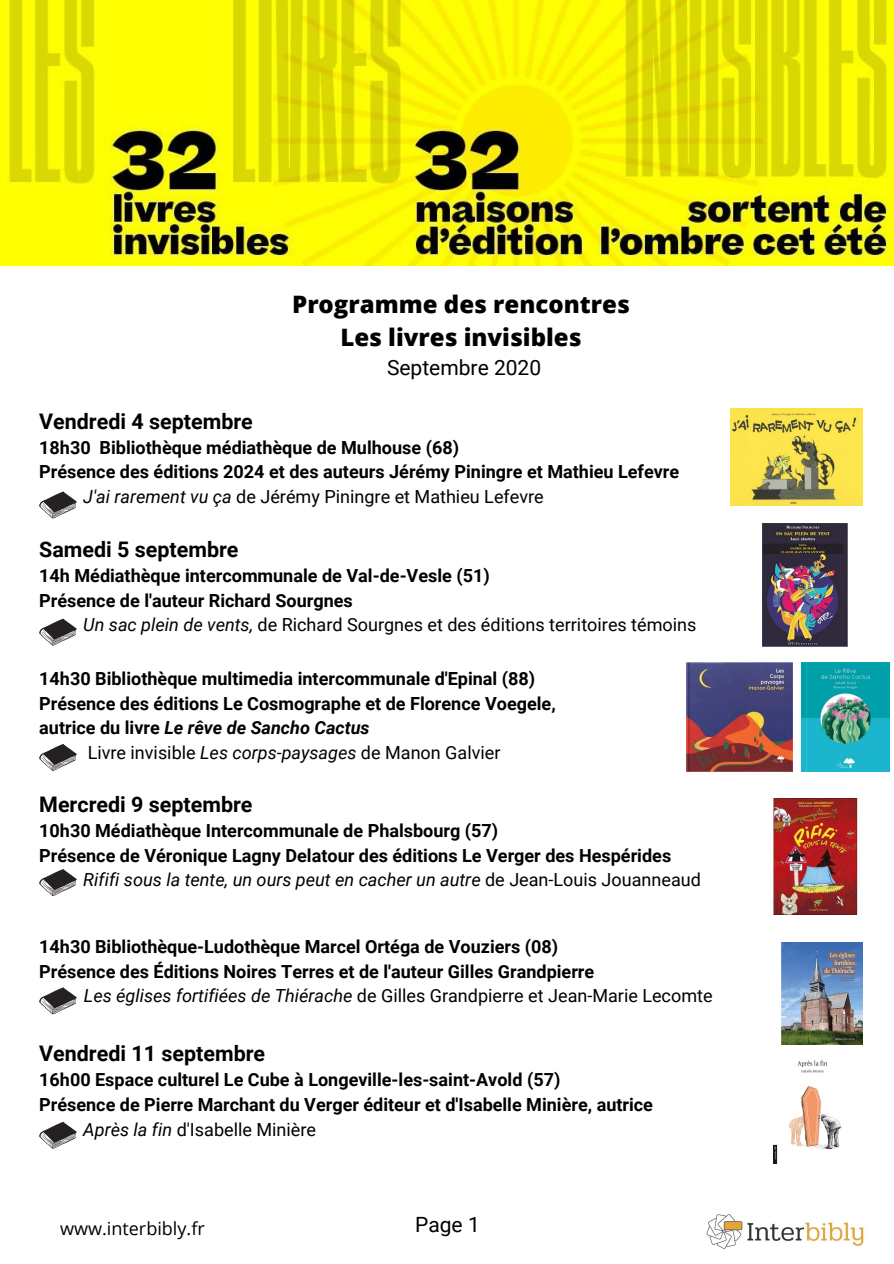
<style>
.page{position:relative;width:894px;height:1264px;background:#fff}
.page>*{position:absolute;margin:0;border:0;box-sizing:border-box;transform-origin:0 0}
.t1{font:800 24px/32.7px "Open Sans";color:#000;text-align:center}
.t2{font:700 21.45px "Roboto";color:#000}
.t3{font:21px "Roboto";color:#000}
.t4{font:700 18px/24.8px "Roboto";color:#000}
.t5{font:18px "Roboto";color:#000}
.t6{font:italic 18px "Roboto";color:#000}
.t7{font:italic 700 18px "Roboto";color:#000}
.t8{font:18px "Open Sans";color:#000}
.s1{font-style:italic}
.s2{font-style:normal}
</style>
<div class="page">
<img style="left:0;top:0;width:893px;height:266px">
<svg style="left:39px;top:491px;width:37px;height:27px"></svg>
<svg style="left:39px;top:618px;width:37px;height:27px"></svg>
<img style="left:706px;top:1214px;width:158px;height:35px">
<svg style="left:39px;top:744px;width:37px;height:27px"></svg>
<svg style="left:39px;top:869px;width:37px;height:27px"></svg>
<svg style="left:39px;top:1121px;width:37px;height:27px"></svg>
<img style="left:730px;top:408px;width:131px;height:97px">
<img style="left:762px;top:523px;width:85px;height:123px">
<img style="left:773px;top:798px;width:85px;height:116px">
<img style="left:773px;top:1060px;width:69px;height:103px">
<svg style="left:39px;top:987px;width:37px;height:27px"></svg>
<img style="left:781px;top:942px;width:81px;height:102px">
<img style="left:801px;top:663px;width:88px;height:108px">
<img style="left:686px;top:663px;width:105px;height:108px">
<h1 class="t1" style="left:292px;top:287px;width:339px">Programme des rencontres<br>Les livres invisibles</h1>
<p class="t3" style="left:387px;top:355px;width:156px">Septembre 2020</p>
<p class="t2" style="left:39px;top:409px;width:215px">Vendredi 4 septembre</p>
<p class="t4" style="left:39px;top:435px;width:421px">18h30 Bibliothèque médiathèque de Mulhouse (68)</p>
<p class="t4" style="left:39px;top:460px;width:641px">Présence des éditions 2024 et des auteurs Jérémy Piningre et Mathieu Lefevre</p>
<p class="t5" style="left:83px;top:486px;width:462px"><span class="s1">J'ai rarement vu ça</span> de Jérémy Piningre et Mathieu Lefevre</p>
<p class="t2" style="left:39px;top:537px;width:201px">Samedi 5 septembre</p>
<p class="t4" style="left:39px;top:563px;width:452px">14h Médiathèque intercommunale de Val-de-Vesle (51)<br>Présence de l'auteur Richard Sourgnes</p>
<p class="t5" style="left:83px;top:614px;width:614px"><span class="s1">Un sac plein de vents,</span> de Richard Sourgnes et des éditions territoires témoins</p>
<p class="t4" style="left:39px;top:666px;width:497px">14h30 Bibliothèque multimedia intercommunale d'Epinal (88)</p>
<p class="t4" style="left:39px;top:691px;width:518px">Présence des éditions Le Cosmographe et de Florence Voegele,</p>
<p class="t7" style="left:39px;top:717px;width:332px"><span class="s2">autrice du livre</span> Le rêve de Sancho Cactus</p>
<p class="t5" style="left:88px;top:742px;width:414px">Livre invisible <span class="s1">Les corps-paysages</span> de Manon Galvier</p>
<p class="t2" style="left:39px;top:792px;width:215px">Mercredi 9 septembre</p>
<p class="t4" style="left:39px;top:818px;width:460px">10h30 Médiathèque Intercommunale de Phalsbourg (57)</p>
<p class="t4" style="left:39px;top:843px;width:633px">Présence de Véronique Lagny Delatour des éditions Le Verger des Hespérides</p>
<p class="t6" style="left:83px;top:869px;width:619px">Rififi sous la tente, un ours peut en cacher un autre <span class="s2">de Jean-Louis Jouanneaud</span></p>
<p class="t4" style="left:39px;top:934px;width:520px">14h30 Bibliothèque-Ludothèque Marcel Ortéga de Vouziers (08)</p>
<p class="t4" style="left:39px;top:959px;width:556px">Présence des Éditions Noires Terres et de l'auteur Gilles Grandpierre</p>
<p class="t5" style="left:84px;top:985px;width:630px"><span class="s1">Les églises fortifiées de Thiérache</span> de Gilles Grandpierre et Jean-Marie Lecomte</p>
<p class="t2" style="left:39px;top:1041px;width:227px">Vendredi 11 septembre</p>
<p class="t4" style="left:39px;top:1067px;width:522px">16h00 Espace culturel Le Cube à Longeville-les-saint-Avold (57)</p>
<p class="t4" style="left:39px;top:1092px;width:615px">Présence de Pierre Marchant du Verger éditeur et d'Isabelle Minière, autrice</p>
<p class="t5" style="left:83px;top:1118px;width:234px"><span class="s1">Après la fin</span> d'Isabelle Minière</p>
<p class="t8" style="left:60px;top:1215px;width:146px">www.interbibly.fr</p>
<p class="t3" style="left:415px;top:1212px;width:66px">P<sub>1</sub>age 1</p>
</div>
